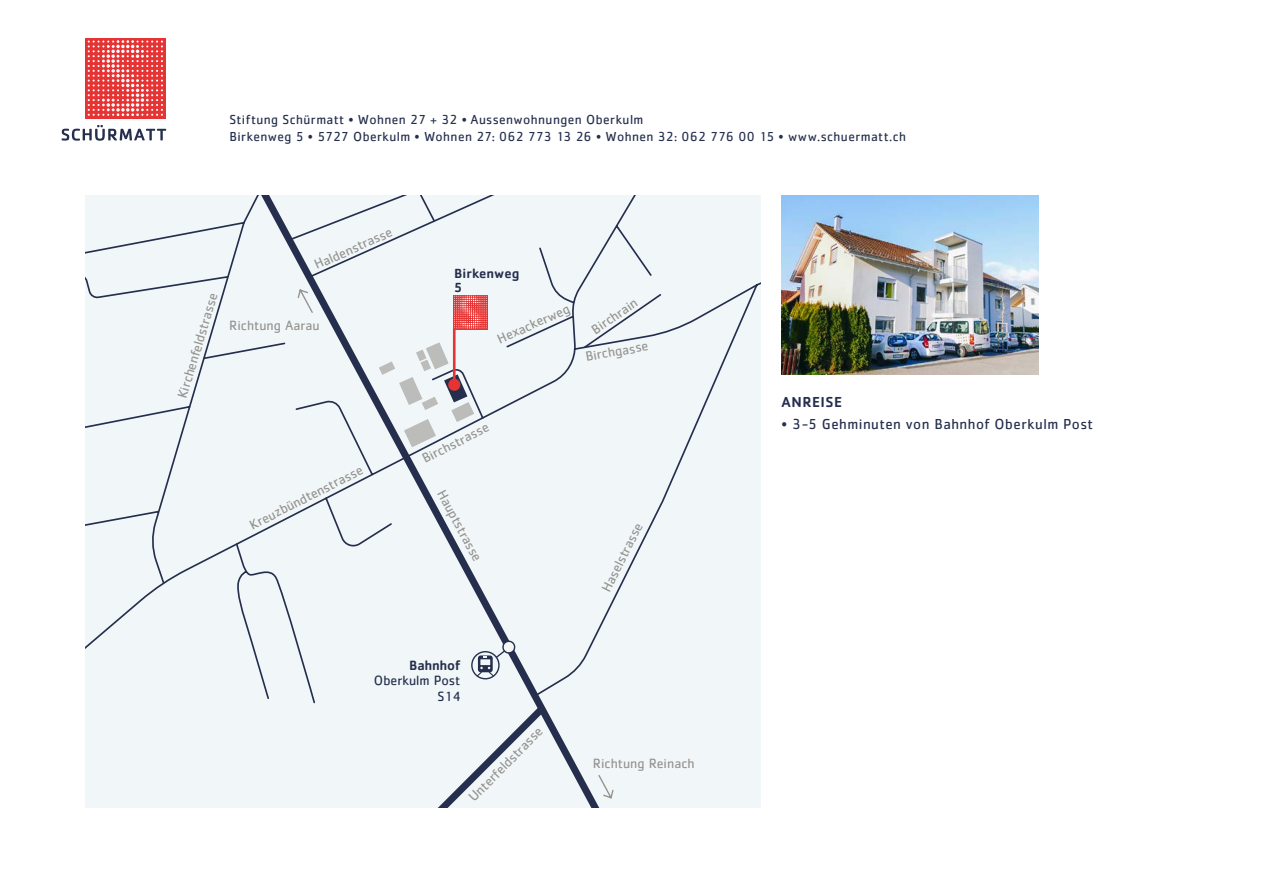
<style>
.page{position:relative;width:1263px;height:893px;background:#fff}
.page>*{position:absolute;margin:0;border:0;box-sizing:border-box;transform-origin:0 0}
.t1{font:15px "Cachet";letter-spacing:.03em;color:#252f4d}
.t2{font:500 15px "Cachet";letter-spacing:.03em;color:#252f4d}
.t3{font:13.95px "Cachet";color:#959490}
.t4{font:13.95px/15.3px "Cachet";color:#252f4d;text-align:right}
.t5{font:500 13.95px "Cachet";color:#252f4d}
.t6{font:500 13.65px/14.5px "Cachet";color:#252f4d}
.t7{font:13.5px/16.5px "Cachet";letter-spacing:.03em;color:#252f4d}
</style>
<div class="page">
<svg style="left:62px;top:125px;width:104px;height:16px"></svg>
<div style="left:85px;top:38px;width:81px;height:81px;background:#e53433"></div>
<svg style="left:88px;top:40px;width:75px;height:76px"></svg>
<div style="left:85px;top:196px;width:675px;height:612px;background:#f1f7f9"></div>
<svg style="left:85px;top:229px;width:675px;height:469px"></svg>
<svg style="left:438px;top:700px;width:113px;height:108px"></svg>
<svg style="left:202px;top:196px;width:461px;height:164px"></svg>
<svg style="left:235px;top:542px;width:81px;height:162px"></svg>
<svg style="left:598px;top:775px;width:16px;height:24px"></svg>
<svg style="left:297px;top:288px;width:17px;height:26px"></svg>
<svg style="left:453px;top:295px;width:35px;height:34px"></svg>
<svg style="left:454px;top:296px;width:33px;height:32px"></svg>
<svg style="left:379px;top:342px;width:95px;height:105px"></svg>
<div style="left:448px;top:379px;width:12px;height:12px;background:#e53433;border-radius:50%"></div>
<hr style="left:453px;top:328px;width:3px;height:53px;background:#e53433">
<div style="left:540px;top:644px;width:10px;height:6px;background:#f1f7f9"></div>
<svg style="left:540px;top:652px;width:10px;height:2px"></svg>
<svg style="left:472px;top:652px;width:27px;height:27px"></svg>
<div style="left:471px;top:651px;width:29px;height:28px;border:1px solid #252f4d;border-radius:50%"></div>
<svg style="left:477px;top:640px;width:39px;height:36px"></svg>
<img style="left:781px;top:196px;width:258px;height:178px">
<p class="t7" style="left:230px;top:111px;width:678px">Stiftung Schürmatt • Wohnen 27 + 32 • Aussenwohnungen Oberkulm<br>Birkenweg 5 • 5727 Oberkulm • Wohnen 27: 062 773 13 26 • Wohnen 32: 062 776 00 15 • www.schuermatt.ch</p>
<p class="t3" style="left:174px;top:396px;width:111px;rotate:-73deg">Kirchenfeldstrasse</p>
<p class="t3" style="left:312px;top:258px;width:85px;rotate:-24deg">Haldenstrasse</p>
<p class="t3" style="left:229px;top:317px;width:92px">Richtung Aarau</p>
<p class="t3" style="left:247px;top:518px;width:127px;rotate:-27deg">Kreuzbündtenstrasse</p>
<p class="t6" style="left:454px;top:266px;width:67px">Birkenweg<br>5</p>
<p class="t3" style="left:495px;top:332px;width:79px;rotate:-24deg">Hexackerweg</p>
<p class="t3" style="left:588px;top:324px;width:54px;rotate:-35deg">Birchrain</p>
<p class="t3" style="left:584px;top:349px;width:65px;rotate:-10deg">Birchgasse</p>
<p class="t3" style="left:419px;top:452px;width:74px;rotate:-27deg">Birchstrasse</p>
<p class="t3" style="left:448px;top:487px;width:81px;rotate:62deg">Hauptstrasse</p>
<p class="t3" style="left:598px;top:587px;width:77px;rotate:-63deg">Haselstrasse</p>
<p class="t5" style="left:409px;top:657px;width:53px">Bahnhof</p>
<p class="t4" style="left:374px;top:673px;width:88px">Oberkulm Post<br>S14</p>
<p class="t3" style="left:465px;top:793px;width:100px;rotate:-45deg">Unterfeldstrasse</p>
<p class="t3" style="left:593px;top:755px;width:103px">Richtung Reinach</p>
<p class="t2" style="left:781px;top:393px;width:62px">ANREISE</p>
<p class="t1" style="left:781px;top:416px;width:313px">• 3-5 Gehminuten von Bahnhof Oberkulm Post</p>
</div>
